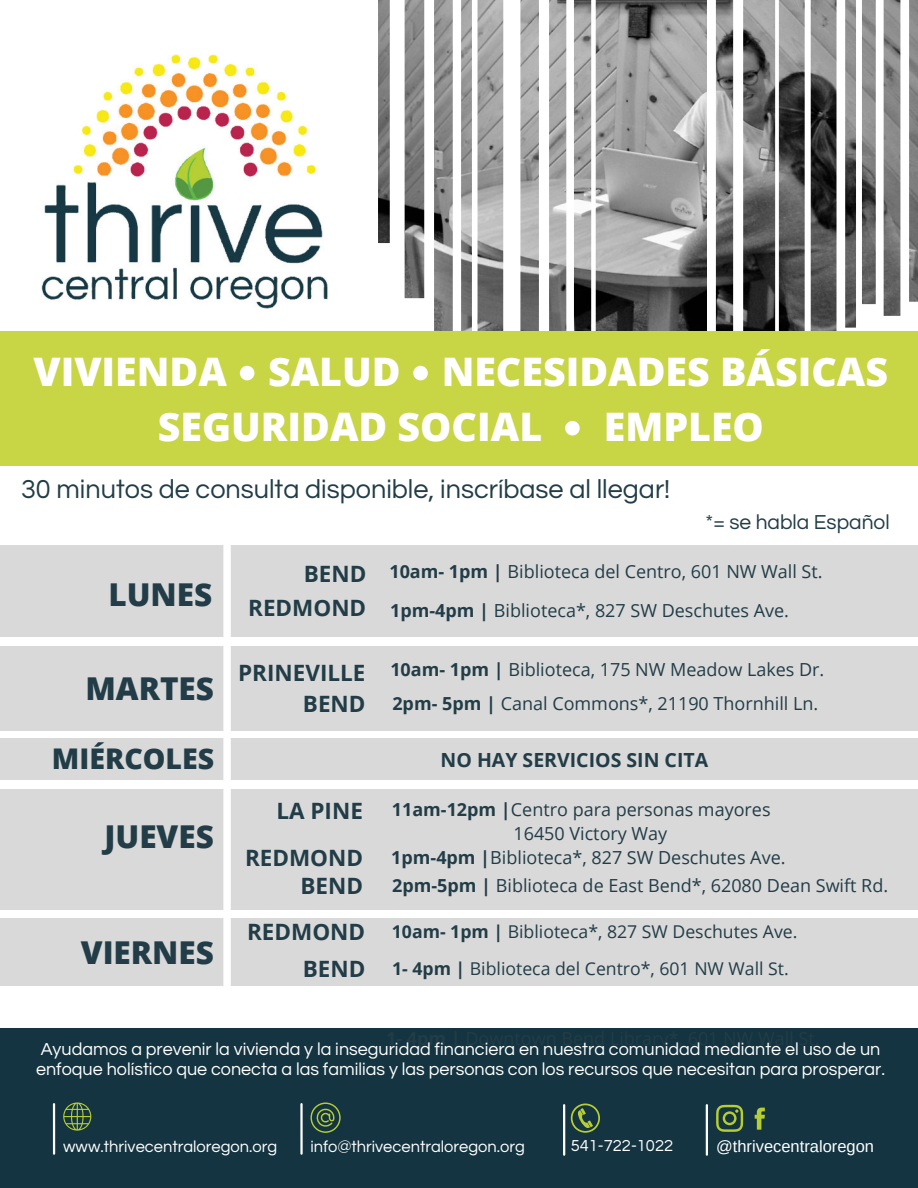
<style>
.page{position:relative;width:918px;height:1188px;background:#fff}
.page>*{position:absolute;margin:0;border:0;box-sizing:border-box;transform-origin:0 0}
.t1{font:800 39.3px "Open Sans";color:#fff}
.t2{font:800 31.5px "Open Sans";color:#223d47}
.t3{font:800 28.5px "Open Sans";color:#223d47}
.t4{font:27px "Questrial";color:#223d47}
.t5{font:700 22.5px "Open Sans";color:#223d47}
.t6{font:21px "Questrial";color:#223d47}
.t7{font:700 19.5px "Open Sans";color:#223d47}
.t8{font:18px "Open Sans";color:#223d47}
.t9{font:18px/19.6px "Questrial";color:#fff}
.t10{font:17.7px "Open Sans";color:#223d47}
.t11{font:16.5px "Questrial";color:#fff}
.t12{font:16.5px "Arimo";color:#fff}
.s1{font-weight:700}
</style>
<div class="page">
<img style="left:41px;top:54px;width:286px;height:255px">
<img style="left:378px;top:0;width:540px;height:331px">
<div style="left:0;top:1028px;width:918px;height:160px;background:#133440"></div>
<div style="left:0;top:545px;width:918px;height:92px;background:#d9d9d9"></div>
<div style="left:0;top:646px;width:918px;height:85px;background:#d9d9d9"></div>
<div style="left:0;top:918px;width:918px;height:68px;background:#d9d9d9"></div>
<div style="left:0;top:790px;width:918px;height:120px;background:#d9d9d9"></div>
<div style="left:0;top:738px;width:918px;height:42px;background:#d9d9d9"></div>
<svg style="left:223px;top:545px;width:8px;height:441px;background:#fcfcfc"></svg>
<svg style="left:63px;top:1102px;width:28px;height:29px"></svg>
<hr style="left:53px;top:1104px;width:2px;height:50px;background:#fff">
<svg style="left:310px;top:1102px;width:31px;height:31px"></svg>
<hr style="left:300px;top:1104px;width:3px;height:50px;background:#fff">
<svg style="left:571px;top:1104px;width:29px;height:29px"></svg>
<hr style="left:563px;top:1105px;width:2px;height:50px;background:#fff">
<svg style="left:755px;top:1108px;width:10px;height:22px"></svg>
<svg style="left:716px;top:1105px;width:27px;height:27px"></svg>
<hr style="left:706px;top:1105px;width:2px;height:50px;background:#fff">
<div style="left:0;top:331px;width:918px;height:135px;background:#c8d545"></div>
<div style="left:240px;top:366px;width:14px;height:14px;background:#fff;border-radius:50%"></div>
<div style="left:565px;top:421px;width:15px;height:15px;background:#fff;border-radius:50%"></div>
<div style="left:413px;top:366px;width:15px;height:14px;background:#fff;border-radius:50%"></div>
<p class="t1" style="left:33px;top:344px;width:856px">VIVIENDA SALUD NECESIDADES BÁSICAS</p>
<p class="t1" style="left:158px;top:399px;width:386px">SEGURIDAD SOCIAL</p>
<p class="t1" style="left:604px;top:399px;width:162px">EMPLEO</p>
<p class="t4" style="left:21px;top:475px;width:651px">30 minutos de consulta disponible, inscríbase al llegar!</p>
<p class="t2" style="left:108px;top:572px;width:105px">LUNES</p>
<p class="t2" style="left:85px;top:667px;width:130px">MARTES</p>
<p class="t5" style="left:304px;top:558px;width:64px">BEND</p>
<p class="t5" style="left:248px;top:592px;width:120px">REDMOND</p>
<p class="t6" style="left:706px;top:512px;width:186px">*= se habla Español</p>
<p class="t8" style="left:389px;top:559px;width:435px"><span class="s1">10am- 1pm |</span> Biblioteca del Centro, 601 NW Wall St.</p>
<p class="t8" style="left:390px;top:597px;width:400px"><span class="s1">1pm-4pm |</span> Biblioteca*, 827 SW Deschutes Ave.</p>
<p class="t5" style="left:238px;top:657px;width:129px">PRINEVILLE</p>
<p class="t8" style="left:390px;top:656px;width:436px"><span class="s1">10am- 1pm |</span> Biblioteca, 175 NW Meadow Lakes Dr.</p>
<p class="t5" style="left:303px;top:688px;width:64px">BEND</p>
<p class="t8" style="left:392px;top:691px;width:427px"><span class="s1">2pm- 5pm |</span> Canal Commons*, 21190 Thornhill Ln.</p>
<p class="t3" style="left:52px;top:739px;width:164px">MIÉRCOLES</p>
<p class="t7" style="left:441px;top:746px;width:269px">NO HAY SERVICIOS SIN CITA</p>
<p class="t8" style="left:392px;top:797px;width:380px"><span class="s1">11am-12pm |</span>Centro para personas mayores</p>
<p class="t8" style="left:513px;top:821px;width:155px">16450 Victory Way</p>
<p class="t5" style="left:276px;top:795px;width:88px">LA PINE</p>
<p class="t2" style="left:104px;top:815px;width:111px">JUEVES</p>
<p class="t5" style="left:245px;top:842px;width:120px">REDMOND</p>
<p class="t8" style="left:391px;top:845px;width:396px"><span class="s1">1pm-4pm |</span>Biblioteca*, 827 SW Deschutes Ave.</p>
<p class="t5" style="left:300px;top:870px;width:64px">BEND</p>
<p class="t8" style="left:392px;top:872px;width:498px"><span class="s1">2pm-5pm |</span> Biblioteca de East Bend*, 62080 Dean Swift Rd.</p>
<p class="t2" style="left:81px;top:931px;width:135px">VIERNES</p>
<p class="t5" style="left:247px;top:916px;width:120px">REDMOND</p>
<p class="t10" style="left:392px;top:919px;width:407px"><span class="s1">10am- 1pm |</span> Biblioteca*, 827 SW Deschutes Ave.</p>
<p class="t5" style="left:303px;top:953px;width:64px">BEND</p>
<p class="t10" style="left:392px;top:956px;width:398px"><span class="s1">1- 4pm |</span> Biblioteca del Centro*, 601 NW Wall St.</p>
<p class="t9" style="left:36px;top:1040px;width:851px">Ayudamos a prevenir la vivienda y la inseguridad financiera en nuestra comunidad mediante el uso de un enfoque holístico que conecta a las familias y las personas con los recursos que necesitan para prosperar.</p>
<p class="t11" style="left:63px;top:1139px;width:216px">www.thrivecentraloregon.org</p>
<p class="t11" style="left:310px;top:1139px;width:216px">info@thrivecentraloregon.org</p>
<p class="t11" style="left:571px;top:1138px;width:104px">541-722-1022</p>
<p class="t12" style="left:716px;top:1137px;width:159px">@thrivecentraloregon</p>
</div>
